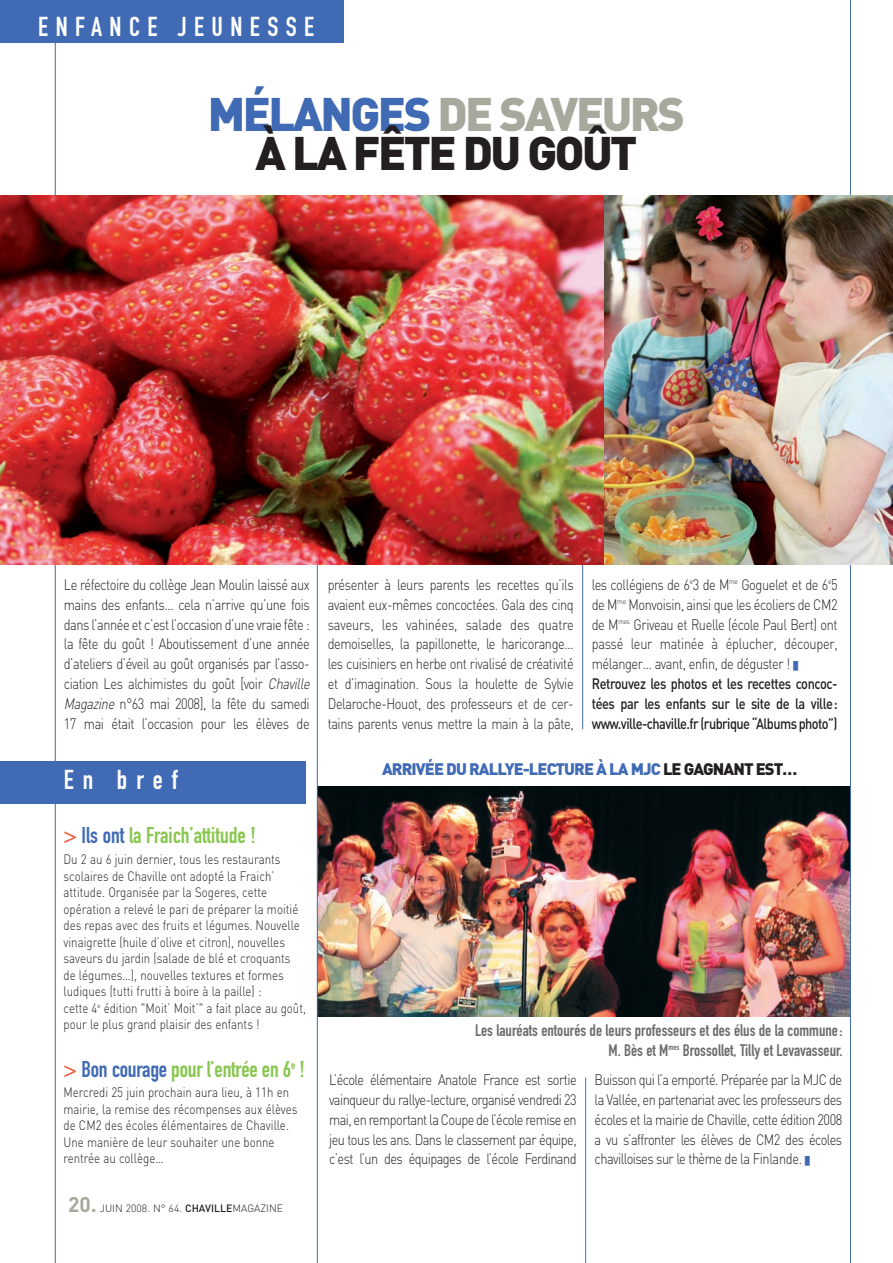
<style>
.page{position:relative;width:893px;height:1263px;background:#fff}
.page>*{position:absolute;margin:0;border:0;box-sizing:border-box;transform-origin:0 0}
.t1{font:900 46.5px/39px "DIN";letter-spacing:-.055em;color:#231f20;text-align:center}
.t2{font:27px "DIN Engschrift";letter-spacing:.275em;color:#fff}
.t3{font:22.5px "DIN Engschrift";letter-spacing:-.01em;color:#89c650}
.t4{font:16.5px/19.8px "DIN Engschrift";color:#6c6d70;text-align:right}
.t5{font:900 16.5px "DIN";letter-spacing:-.055em;color:#406ab4}
.t6{font:300 15px/19.8px "DIN";letter-spacing:-.03em;color:#231f20;text-align:justify;scale:.85 1}
.t7{font:300 13.5px/16.5px "DIN";color:#231f20;scale:.85 1}
.t8{font:300 10.5px "DIN";color:#231f20}
.s1{color:#406ab4}
.s2{color:#a8a89d}
.s3{font-style:italic}
.s4{font-weight:500}
.s5{color:#231f20}
.s6{font-family:"DIN Engschrift Alternate";color:#ef5f41}
.s7{font-weight:700;font-size:21px;color:#a8a89d}
</style>
<div class="page">
<hr style="left:585px;top:1077px;width:1px;height:186px;background:#406ab4">
<div style="left:0;top:761px;width:306px;height:43px;background:#406ab4"></div>
<hr style="left:55px;top:28px;width:1px;height:1235px;background:#406ab4">
<img style="left:318px;top:787px;width:532px;height:229px">
<hr style="left:582px;top:548px;width:1px;height:181px;background:#406ab4">
<div style="left:0;top:0;width:344px;height:43px;background:#406ab4"></div>
<hr style="left:850px;top:0;width:1px;height:1263px;background:#406ab4">
<img style="left:604px;top:195px;width:289px;height:370px">
<hr style="left:317px;top:553px;width:1px;height:710px;background:#406ab4">
<img style="left:0;top:195px;width:604px;height:370px">
<h2 class="t2" style="left:38px;top:17px;width:277px">ENFANCE JEUNESSE</h2>
<h1 class="t1" style="left:208px;top:96px;width:479px"><span class="s1">MÉLANGES</span> <span class="s2">DE SAVEURS<br></span>À LA FÊTE DU GOÛT</h1>
<p class="t6" style="left:64px;top:575px;width:294px;text-align:left">Le réfectoire du collège Jean Moulin laissé aux mains des enfants… cela n’arrive qu’une fois dans l’année et c’est l’occasion d’une vraie fête : la fête du goût ! Aboutissement d’une année d’ateliers d’éveil au goût organisés par l’asso&shy;ciation Les alchimistes du goût [voir <span class="s3">Chaville Magazine</span> n°63 mai 2008], la fête du samedi 17 mai était l’occasion pour les élèves de</p>
<p class="t6" style="left:328px;top:575px;width:291px">présenter à leurs parents les recettes qu’ils avaient eux-mêmes concoctées. Gala des cinq saveurs, les vahinées, salade des quatre demoiselles, la papillonette, le haricorange… les cuisiniers en herbe ont rivalisé de créativité et d’imagination. Sous la houlette de Sylvie Delaroche-Houot, des professeurs et de cer&shy;tains parents venus mettre la main à la pâte,</p>
<p class="t6" style="left:592px;top:575px;width:291px;text-align:left">les collégiens de 6<sup>e</sup>3 de M<sup>me</sup> Goguelet et de 6<sup>e</sup>5 de M<sup>me</sup> Monvoisin, ainsi que les écoliers de CM2 de M<sup>mes</sup> Griveau et Ruelle (école Paul Bert) ont passé leur matinée à éplucher, découper, mélanger… avant, enfin, de déguster ! <span class="s1">■ </span><span class="s4">Retrouvez les photos et les recettes concoc&shy;tées par les enfants sur le site de la ville: www.ville-chaville.fr (rubrique “Albums photo”)</span></p>
<p class="t5" style="left:382px;top:759px;width:417px">ARRIVÉE DU RALLYE-LECTURE À LA MJC <span class="s5">LE GAGNANT EST…</span></p>
<h2 class="t2" style="left:64px;top:770px;width:116px">En bref</h2>
<h3 class="t3" style="left:64px;top:827px;width:194px"><span class="s6">&gt;</span> <span class="s1">Ils ont</span> la Fraich’attitude !</h3>
<p class="t7" style="left:64px;top:851px;width:287px">Du 2 au 6 juin dernier, tous les restaurants scolaires de Chaville ont adopté la Fraich’ attitude. Organisée par la Sogeres, cette opération a relevé le pari de préparer la moitié des repas avec des fruits et légumes. Nouvelle vinaigrette (huile d’olive et citron), nouvelles saveurs du jardin (salade de blé et croquants de légumes…), nouvelles textures et formes ludiques (tutti frutti à boire à la paille) :<br>cette 4<sup>e</sup> édition "Moit’ Moit’" a fait place au goût, pour le plus grand plaisir des enfants !</p>
<h3 class="t3" style="left:64px;top:1061px;width:243px"><span class="s6">&gt;</span> <span class="s1">Bon courage</span> pour l’entrée en 6<sup>e</sup> !</h3>
<p class="t7" style="left:64px;top:1084px;width:277px">Mercredi 25 juin prochain aura lieu, à 11h en mairie, la remise des récompenses aux élèves de CM2 des écoles élémentaires de Chaville.<br>Une manière de leur souhaiter une bonne rentrée au collège…</p>
<p class="t4" style="left:475px;top:1022px;width:369px">Les lauréats entourés de leurs professeurs et des élus de la commune:<br>M. Bès et M<sup>mes</sup> Brossollet, Tilly et Levavasseur.</p>
<p class="t6" style="left:329px;top:1070px;width:293px">L’école élémentaire Anatole France est sortie vainqueur du rallye-lecture, organisé vendredi 23 mai, en remportant la Coupe de l’école remise en jeu tous les ans. Dans le classement par équipe, c’est l’un des équipages de l’école Ferdinand</p>
<p class="t6" style="left:595px;top:1070px;width:293px">Buisson qui l’a emporté. Préparée par la MJC de la Vallée, en partenariat avec les professeurs des écoles et la mairie de Chaville, cette édition 2008 a vu s’affronter les élèves de CM2 des écoles chavilloises sur le thème de la Finlande. <span class="s1">■</span></p>
<p class="t8" style="left:68px;top:1202px;width:217px"><span class="s7">20.</span> JUIN 2008. N° 64. <span class="s4">CHAVILLE</span>MAGAZINE</p>
</div>
